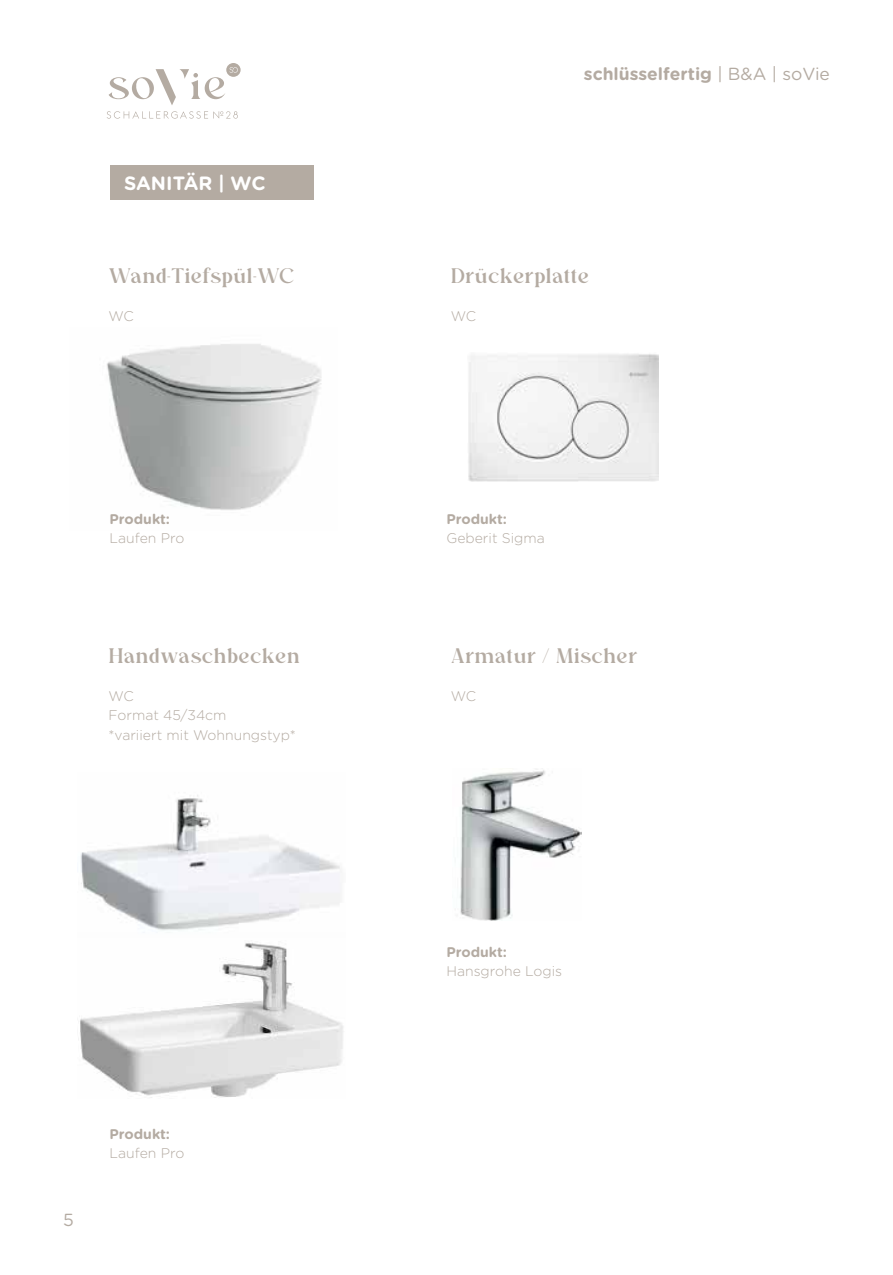
<style>
.page{position:relative;width:893px;height:1275px;background:#fff}
.page>*{position:absolute;margin:0;border:0;box-sizing:border-box;transform-origin:0 0}
.t1{font:500 21px "Regis";color:#b4aba2}
.t2{font:700 19.25px "Gotham Rounded";color:#fff}
.t3{font:700 17.5px "Gotham Rounded";color:#b4aba2}
.t4{font:17.5px "Gotham Rounded";color:#b4aba2}
.t5{font:300 14px/19.2px "Gotham Rounded";color:#b4aba2}
.t6{font:700 14px "Gotham Rounded";color:#b4aba2}
.s1{font-weight:400}
</style>
<div class="page">
<div style="left:109px;top:165px;width:205px;height:35px;background:#b4aba2"></div>
<img style="left:107px;top:344px;width:215px;height:166px">
<img style="left:80px;top:795px;width:260px;height:136px">
<img style="left:78px;top:943px;width:266px;height:155px">
<img style="left:468px;top:354px;width:191px;height:127px">
<img style="left:460px;top:769px;width:121px;height:151px">
<svg style="left:109px;top:63px;width:132px;height:42px"></svg>
<svg style="left:107px;top:111px;width:131px;height:8px"></svg>
<h2 class="t2" style="left:124px;top:169px;width:143px">SANITÄR | WC</h2>
<h1 class="t1" style="left:109px;top:264px;width:187px">Wand-Tiefspül-WC</h1>
<p class="t5" style="left:109px;top:306px;width:27px">WC</p>
<p class="t6" style="left:110px;top:509px;width:62px">Produkt:</p>
<p class="t5" style="left:110px;top:528px;width:76px">Laufen Pro</p>
<h1 class="t1" style="left:109px;top:644px;width:193px">Handwaschbecken</h1>
<p class="t5" style="left:109px;top:686px;width:189px">WC<br>Format 45/34cm<br>*variiert mit Wohnungstyp*</p>
<p class="t4" style="left:63px;top:1208px;width:12px">5</p>
<p class="t6" style="left:110px;top:1124px;width:62px">Produkt:</p>
<p class="t5" style="left:110px;top:1143px;width:76px">Laufen Pro</p>
<p class="t3" style="left:584px;top:61px;width:248px">schlüsselfertig <span class="s1">| B&amp;A | soVie</span></p>
<h1 class="t1" style="left:451px;top:264px;width:140px">Drückerplatte</h1>
<p class="t5" style="left:451px;top:306px;width:27px">WC</p>
<p class="t6" style="left:446px;top:509px;width:62px">Produkt:</p>
<p class="t5" style="left:446px;top:528px;width:100px">Geberit Sigma</p>
<h1 class="t1" style="left:451px;top:644px;width:188px">Armatur / Mischer</h1>
<p class="t5" style="left:451px;top:686px;width:27px">WC</p>
<p class="t6" style="left:446px;top:942px;width:62px">Produkt:</p>
<p class="t5" style="left:446px;top:961px;width:117px">Hansgrohe Logis</p>
</div>
